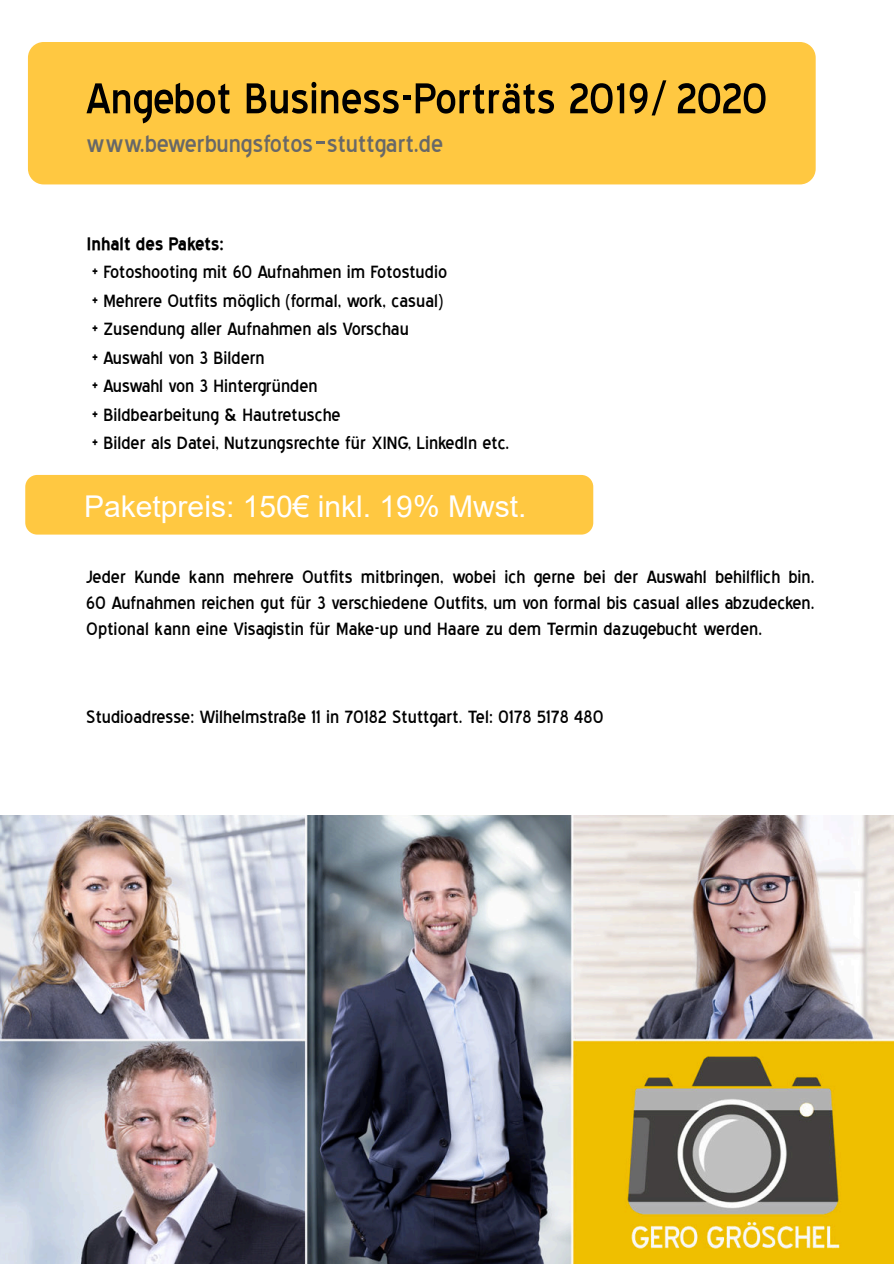
<style>
.page{position:relative;width:894px;height:1264px;background:#fff}
.page>*{position:absolute;margin:0;border:0;box-sizing:border-box;transform-origin:0 0}
.t1{font:54px "Blue Highway";color:#000}
.t2{font:30px "Blue Highway";color:#686868}
.t3{font:30px "Arial";color:#fff}
.t4{font:22.5px/28.5px "Blue Highway";color:#000}
.t5{font:700 22.5px "Blue Highway";color:#000}
</style>
<div class="page">
<div style="left:28px;top:42px;width:787px;height:142px;background:#ffc841;border-radius:16px"></div>
<div style="left:25px;top:475px;width:568px;height:59px;background:#ffc841;border-radius:12px"></div>
<img style="left:0;top:815px;width:892px;height:448px">
<h1 class="t1" style="left:86px;top:63px;width:682px">Angebot Business-Porträts 2019/ 2020</h1>
<h2 class="t2" style="left:86px;top:124px;width:358px">www.bewerbungsfotos-stuttgart.de</h2>
<p class="t5" style="left:87px;top:229px;width:138px">Inhalt des Pakets:</p>
<p class="t4" style="left:92px;top:256px;width:418px">+ Fotoshooting mit 60 Aufnahmen im Fotostudio<br>+ Mehrere Outfits möglich (formal, work, casual)<br>+ Zusendung aller Aufnahmen als Vorschau<br>+ Auswahl von 3 Bildern<br>+ Auswahl von 3 Hintergründen<br>+ Bildbearbeitung &amp; Hautretusche<br>+ Bilder als Datei, Nutzungsrechte für XING, LinkedIn etc.</p>
<h2 class="t3" style="left:84px;top:495px;width:443px">Paketpreis: 150€ inkl. 19% Mwst.</h2>
<p class="t4" style="left:86px;top:562px;width:729px;line-height:26.1px;text-align:justify">Jeder Kunde kann mehrere Outfits mitbringen, wobei ich gerne bei der Auswahl behilflich bin.<br>60 Aufnahmen reichen gut für 3 verschiedene Outfits, um von formal bis casual alles abzudecken.<br>Optional kann eine Visagistin für Make-up und Haare zu dem Termin dazugebucht werden.</p>
<p class="t4" style="left:86px;top:701px;width:518px">Studioadresse: Wilhelmstraße 11 in 70182 Stuttgart. Tel: 0178 5178 480</p>
</div>
